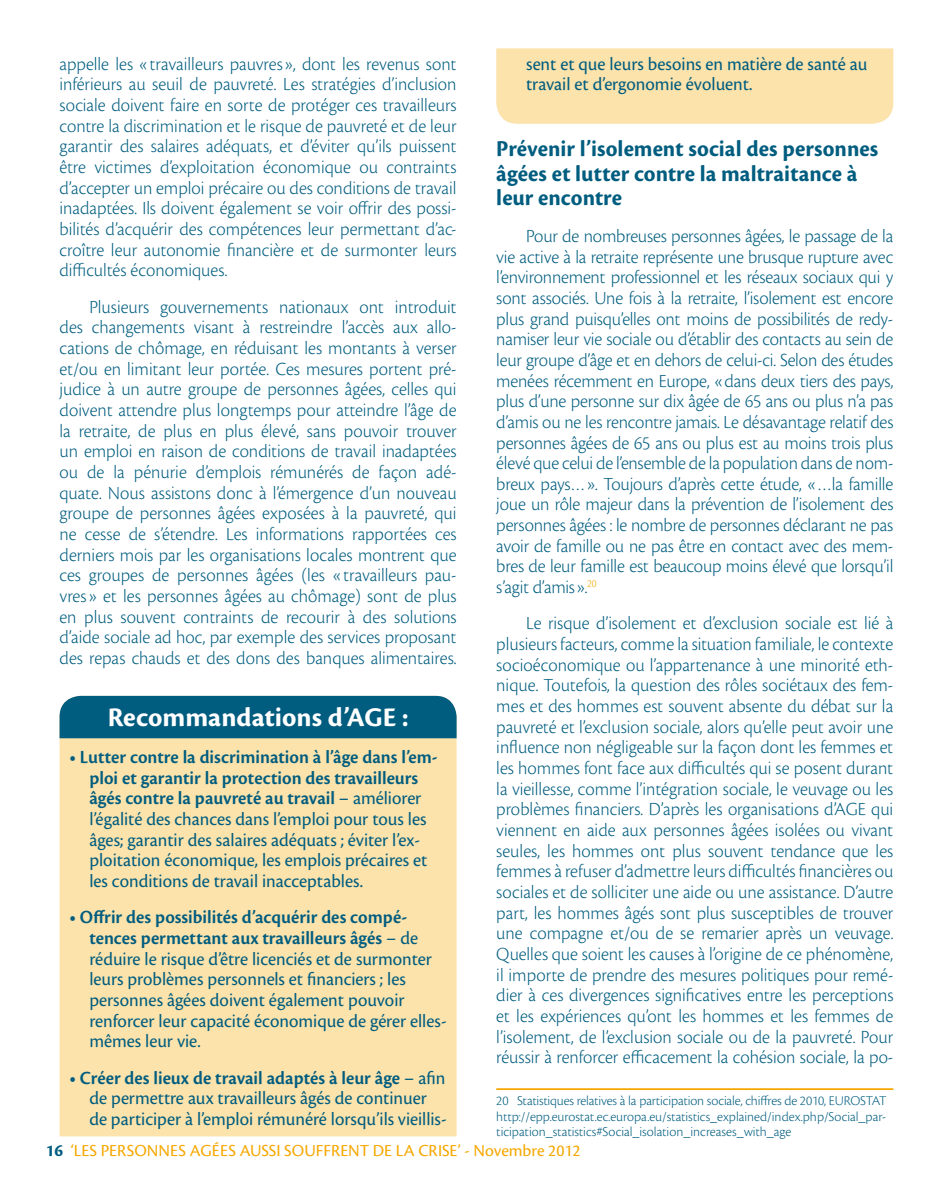
<style>
.page{position:relative;width:943px;height:1191px;background:#fff}
.page>*{position:absolute;margin:0;border:0;box-sizing:border-box;transform-origin:0 0}
.t1{font:700 28px "Cronos Pro";color:#fff}
.t2{font:700 23.62px/24.5px "Cronos Pro";color:#005d7f}
.t3{font:300 19.25px/20.7px "Cronos Pro";letter-spacing:-.005em;color:#005d7f;text-align:justify}
.t4{font:19.25px/20.7px "Cronos Pro";color:#005d7f}
.t5{font:17.5px "Cronos Pro";color:#f6a800}
.t6{font:300 14px/15.8px "Cronos Pro";letter-spacing:-.005em;color:#005d7f;text-align:justify}
.s1{font-weight:600}
.s2{font-weight:700;color:#005d7f}
</style>
<div class="page">
<div style="left:60px;top:738px;width:396px;height:398px;background:#fce2ab"></div>
<div style="left:496px;top:48px;width:397px;height:76px;background:#fce2ab"></div>
<div style="left:60px;top:696px;width:396px;height:42px;background:#005d7f"></div>
<hr style="left:496px;top:1088px;width:397px;height:2px;background:#f6a800">
<p class="t3" style="left:60px;top:53px;width:398px">appelle les «travailleurs pauvres», dont les revenus sont inférieurs au seuil de pauvreté. Les stratégies d’inclusion sociale doivent faire en sorte de protéger ces travailleurs contre la discrimination et le risque de pauvreté et de leur garantir des salaires adéquats, et d’éviter qu’ils puissent être victimes d’exploitation économique ou contraints d’accepter un emploi précaire ou des conditions de travail inadaptées. Ils doivent également se voir offrir des possi&shy;bilités d’acquérir des compétences leur permettant d’ac&shy;croître leur autonomie financière et de surmonter leurs difficultés économiques.</p>
<p class="t3" style="left:60px;top:296px;width:398px;text-indent:30px">Plusieurs gouvernements nationaux ont introduit des changements visant à restreindre l’accès aux allo&shy;cations de chômage, en réduisant les montants à verser et/ou en limitant leur portée. Ces mesures portent pré&shy;judice à un autre groupe de personnes âgées, celles qui doivent attendre plus longtemps pour atteindre l’âge de la retraite, de plus en plus élevé, sans pouvoir trouver un emploi en raison de conditions de travail inadaptées ou de la pénurie d’emplois rémunérés de façon adé&shy;quate. Nous assistons donc à l’émergence d’un nouveau groupe de personnes âgées exposées à la pauvreté, qui ne cesse de s’étendre. Les informations rapportées ces derniers mois par les organisations locales montrent que ces groupes de personnes âgées (les «travailleurs pau&shy;vres» et les personnes âgées au chômage) sont de plus en plus souvent contraints de recourir à des solutions d’aide sociale ad hoc, par exemple des services proposant des repas chauds et des dons des banques alimentaires.</p>
<h1 class="t1" style="left:108px;top:701px;width:302px">Recommandations d’AGE :</h1>
<p class="t4" style="left:89px;top:746px;width:350px;text-indent:-20px"><span class="s1">• Lutter contre la discrimination à l’âge dans l’em&shy;ploi et garantir la protection des travailleurs âgés contre la pauvreté au travail</span> – améliorer l’égalité des chances dans l’emploi pour tous les âges; garantir des salaires adéquats ; éviter l’ex&shy;ploitation économique, les emplois précaires et les conditions de travail inacceptables.</p>
<p class="t4" style="left:89px;top:907px;width:359px;text-indent:-20px"><span class="s1">• Offrir des possibilités d’acquérir des compé&shy;tences permettant aux travailleurs âgés</span> – de réduire le risque d’être licenciés et de surmonter leurs problèmes personnels et financiers ; les personnes âgées doivent également pouvoir renforcer leur capacité économique de gérer elles&shy;mêmes leur vie.</p>
<p class="t4" style="left:89px;top:1067px;width:359px;text-indent:-20px"><span class="s1">• Créer des lieux de travail adaptés à leur âge</span> – afin de permettre aux travailleurs âgés de continuer de participer à l’emploi rémunéré lorsqu’ils vieillis-</p>
<p class="t4" style="left:526px;top:53px;width:342px">sent et que leurs besoins en matière de santé au travail et d’ergonomie évoluent.</p>
<p class="t2" style="left:496px;top:137px;width:383px">Prévenir l’isolement social des personnes âgées et lutter contre la maltraitance à leur encontre</p>
<p class="t3" style="left:496px;top:225px;width:398px;text-indent:30px">Pour de nombreuses personnes âgées, le passage de la vie active à la retraite représente une brusque rupture avec l’environnement professionnel et les réseaux sociaux qui y sont associés. Une fois à la retraite, l’isolement est encore plus grand puisqu’elles ont moins de possibilités de redy&shy;namiser leur vie sociale ou d’établir des contacts au sein de leur groupe d’âge et en dehors de celui-ci. Selon des études menées récemment en Europe, «dans deux tiers des pays, plus d’une personne sur dix âgée de 65 ans ou plus n’a pas d’amis ou ne les rencontre jamais. Le désavantage relatif des personnes âgées de 65 ans ou plus est au moins trois plus élevé que celui de l’ensemble de la population dans de nom&shy;breux pays…». Toujours d’après cette étude, «…la famille joue un rôle majeur dans la prévention de l’isolement des personnes âgées : le nombre de personnes déclarant ne pas avoir de famille ou ne pas être en contact avec des mem&shy;bres de leur famille est beaucoup moins élevé que lorsqu’il s’agit d’amis».<sup>20</sup></p>
<p class="t3" style="left:496px;top:613px;width:398px;text-indent:30px">Le risque d’isolement et d’exclusion sociale est lié à plusieurs facteurs, comme la situation familiale, le contexte socioéconomique ou l’appartenance à une minorité eth&shy;nique. Toutefois, la question des rôles sociétaux des fem&shy;mes et des hommes est souvent absente du débat sur la pauvreté et l’exclusion sociale, alors qu’elle peut avoir une influence non négligeable sur la façon dont les femmes et les hommes font face aux difficultés qui se posent durant la vieillesse, comme l’intégration sociale, le veuvage ou les problèmes financiers. D’après les organisations d’AGE qui viennent en aide aux personnes âgées isolées ou vivant seules, les hommes ont plus souvent tendance que les femmes à refuser d’admettre leurs difficultés financières ou sociales et de solliciter une aide ou une assistance. D’autre part, les hommes âgés sont plus susceptibles de trouver une compagne et/ou de se remarier après un veuvage.<br>Quelles que soient les causes à l’origine de ce phénomène, il importe de prendre des mesures politiques pour remé&shy;dier à ces divergences significatives entre les perceptions et les expériences qu’ont les hommes et les femmes de l’isolement, de l’exclusion sociale ou de la pauvreté. Pour réussir à renforcer efficacement la cohésion sociale, la po-</p>
<p class="t6" style="left:496px;top:1092px;width:392px">20 Statistiques relatives à la participation sociale, chiffres de 2010, EUROSTAT http://epp.eurostat.ec.europa.eu/statistics_explained/index.php/Social_par&shy;ticipation_statistics#Social_isolation_increases_with_age</p>
<p class="t5" style="left:46px;top:1140px;width:536px"><span class="s2">16</span> ‘LES PERSONNES AGéES AUSSI SOUFFRENT DE LA CRISE’ - Novembre 2012</p>
</div>
